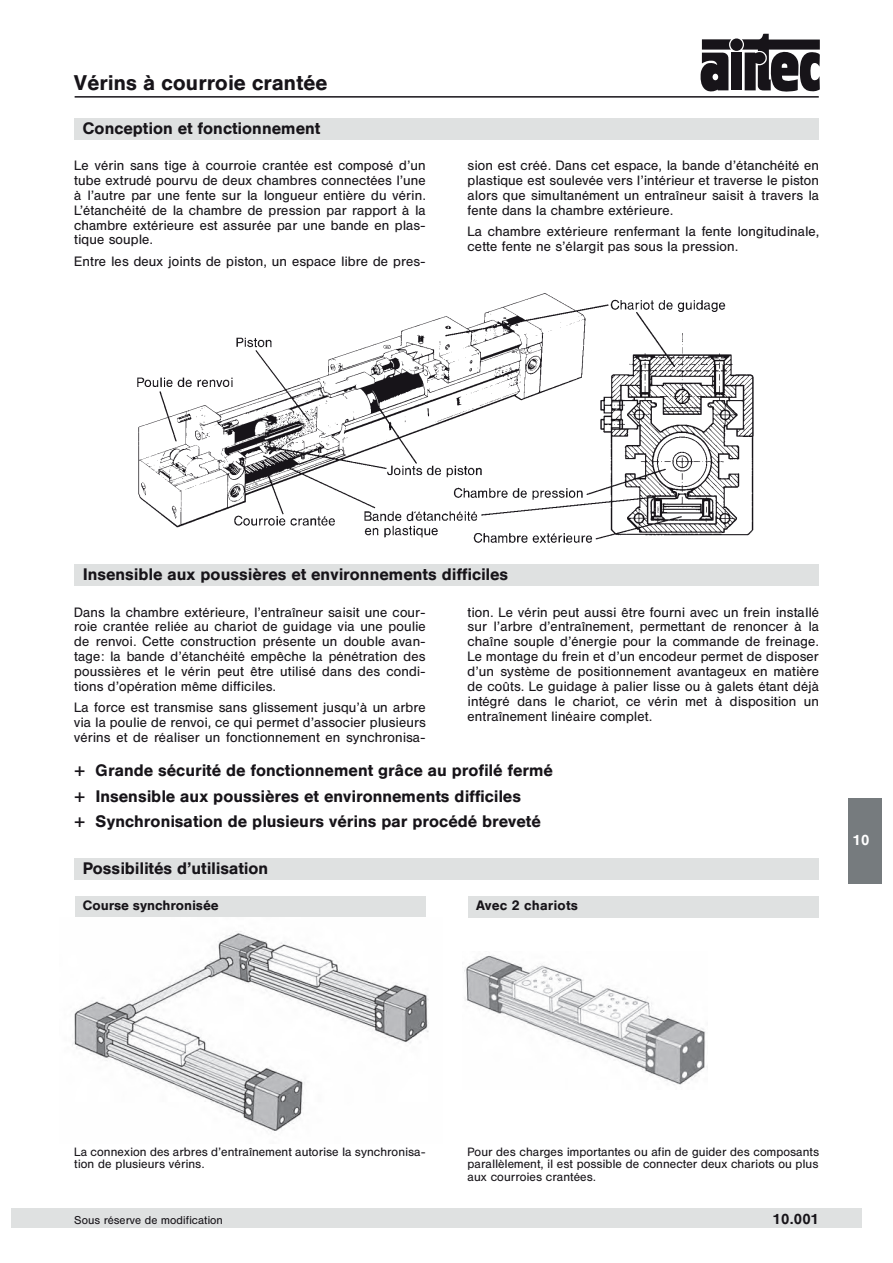
<style>
.page{position:relative;width:893px;height:1263px;background:#fff}
.page>*{position:absolute;margin:0;border:0;box-sizing:border-box;transform-origin:0 0}
.t1{font:21px "Hel Med";letter-spacing:.025em;color:#171419}
.t2{font:16.5px/25.5px "Hel Med";letter-spacing:.025em;color:#171419}
.t3{font:14.25px "Hel Med";color:#171419}
.t4{font:14.25px "Hel Med";color:#fff}
.t5{font:13.5px/14.9px "Hel Reg";letter-spacing:.035em;color:#171419;text-align:justify}
.t6{font:13.5px "Hel Med";letter-spacing:.025em;color:#171419}
.t7{font:12px/12.8px "Hel Reg";letter-spacing:.035em;color:#171419}
.t8{font:11.25px "Hel Reg";letter-spacing:.035em;color:#171419}
</style>
<div class="page">
<div style="left:848px;top:798px;width:34px;height:85px;background:#767b7e"></div>
<div style="left:730px;top:38px;width:13px;height:13px;background:#171419;border-radius:50%"></div>
<div style="left:731px;top:53px;width:11px;height:37px;background:#171419"></div>
<svg style="left:700px;top:39px;width:31px;height:53px"></svg>
<svg style="left:742px;top:34px;width:78px;height:58px"></svg>
<div style="left:11px;top:1209px;width:850px;height:19px;background:#dfe1e1"></div>
<div style="left:75px;top:565px;width:744px;height:21px;background:#dfe1e1"></div>
<div style="left:75px;top:118px;width:744px;height:21px;background:#dfe1e1"></div>
<img style="left:137px;top:293px;width:617px;height:250px">
<hr style="left:75px;top:96px;width:744px;height:2px;background:#171419">
<div style="left:468px;top:896px;width:351px;height:21px;background:#dfe1e1"></div>
<div style="left:75px;top:896px;width:350px;height:21px;background:#dfe1e1"></div>
<img style="left:72px;top:931px;width:357px;height:201px">
<img style="left:464px;top:955px;width:244px;height:130px">
<div style="left:75px;top:858px;width:744px;height:21px;background:#dfe1e1"></div>
<h1 class="t1" style="left:75px;top:71px;width:254px">Vérins à courroie crantée</h1>
<p class="t2" style="left:83px;top:115px;width:239px">Conception et fonctionnement</p>
<p class="t5" style="left:75px;top:158px;width:353px">Le vérin sans tige à courroie crantée est composé d’un tube extrudé pourvu de deux chambres connectées l’une à l’autre par une fente sur la longueur entière du vérin.<br>L’étanchéité de la chambre de pression par rapport à la chambre extérieure est assurée par une bande en plas&shy;tique souple.</p>
<p class="t5" style="left:75px;top:254px;width:352px">Entre les deux joints de piston, un espace libre de pres-</p>
<p class="t5" style="left:468px;top:158px;width:353px">sion est créé. Dans cet espace, la bande d’étanchéité en plastique est soulevée vers l’intérieur et traverse le piston alors que simultanément un entraîneur saisit à travers la fente dans la chambre extérieure.</p>
<p class="t5" style="left:468px;top:224px;width:353px">La chambre extérieure renfermant la fente longitudinale, cette fente ne s’élargit pas sous la pression.</p>
<p class="t2" style="left:83px;top:562px;width:427px">Insensible aux poussières et environnements difficiles</p>
<p class="t5" style="left:75px;top:605px;width:353px">Dans la chambre extérieure, l’entraîneur saisit une cour&shy;roie crantée reliée au chariot de guidage via une poulie de renvoi. Cette construction présente un double avan&shy;tage: la bande d’étanchéité empêche la pénétration des poussières et le vérin peut être utilisé dans des condi&shy;tions d’opération même difficiles.</p>
<p class="t5" style="left:75px;top:700px;width:353px">La force est transmise sans glissement jusqu’à un arbre via la poulie de renvoi, ce qui permet d’associer plusieurs vérins et de réaliser un fonctionnement en synchronisa-</p>
<p class="t5" style="left:468px;top:604px;width:353px">tion. Le vérin peut aussi être fourni avec un frein installé sur l’arbre d’entraînement, permettant de renoncer à la chaîne souple d’énergie pour la commande de freinage.<br>Le montage du frein et d’un encodeur permet de disposer d’un système de positionnement avantageux en matière de coûts. Le guidage à palier lisse ou à galets étant déjà intégré dans le chariot, ce vérin met à disposition un entraînement linéaire complet.</p>
<p class="t2" style="left:75px;top:757px;width:480px">+ Grande sécurité de fonctionnement grâce au profilé fermé + Insensible aux poussières et environnements difficiles<br>+ Synchronisation de plusieurs vérins par procédé breveté</p>
<p class="t2" style="left:83px;top:855px;width:187px">Possibilités d’utilisation</p>
<p class="t6" style="left:83px;top:897px;width:137px">Course synchronisée</p>
<p class="t6" style="left:476px;top:897px;width:103px">Avec 2 chariots</p>
<p class="t4" style="left:853px;top:831px;width:18px">10</p>
<p class="t7" style="left:75px;top:1145px;width:352px">La connexion des arbres d’entraînement autorise la synchronisa&shy;tion de plusieurs vérins.</p>
<p class="t7" style="left:468px;top:1145px;width:353px;text-align:justify">Pour des charges importantes ou afin de guider des composants parallèlement, il est possible de connecter deux chariots ou plus aux courroies crantées.</p>
<p class="t8" style="left:75px;top:1214px;width:150px">Sous réserve de modification</p>
<p class="t3" style="left:773px;top:1210px;width:47px">10.001</p>
</div>
